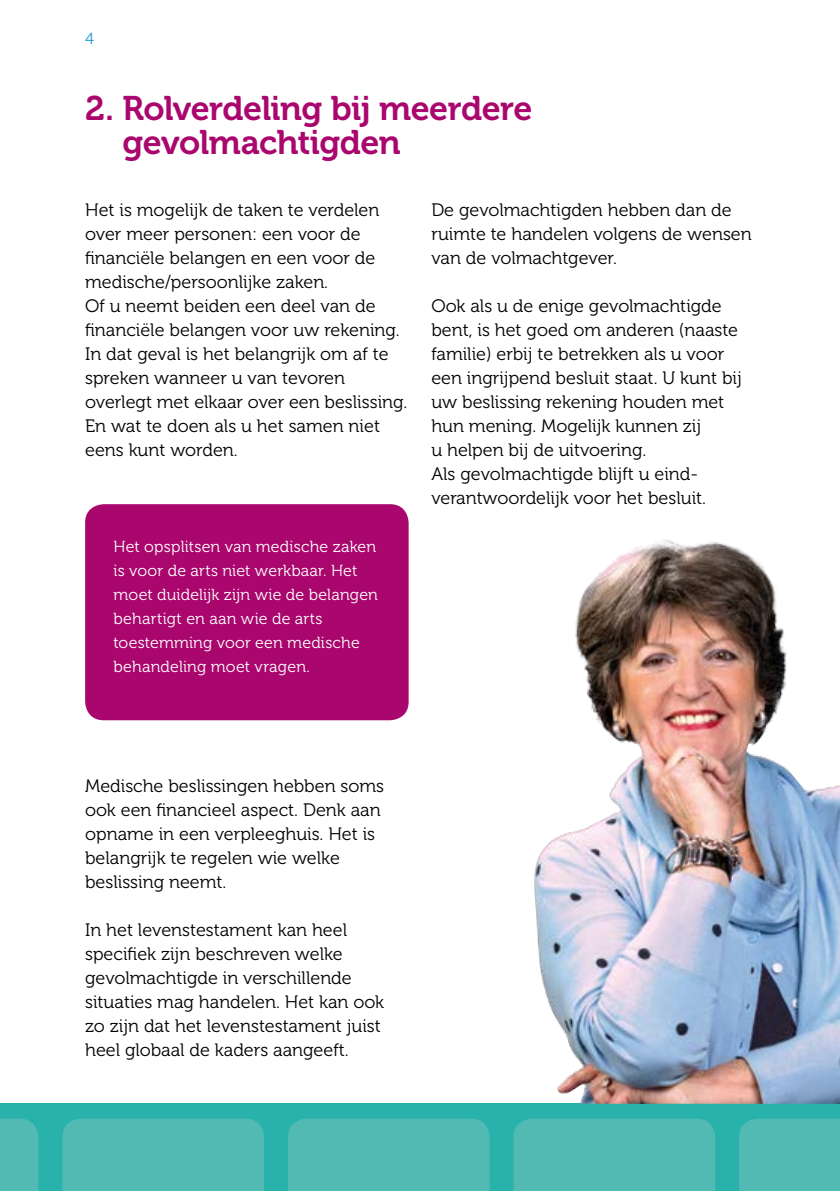
<style>
.page{position:relative;width:840px;height:1191px;background:#fff}
.page>*{position:absolute;margin:0;border:0;box-sizing:border-box;transform-origin:0 0}
.t1{font:34px/34px "Museo 700";letter-spacing:-.015em;color:#a9076d}
.t2{font:18px/24px "Museo 300";color:#000}
.t3{font:16px/24px "Museo 300";letter-spacing:.01em;color:#fff}
.t4{font:16px "Museo 300";color:#239bd3}
</style>
<div class="page">
<div style="left:0;top:1103px;width:839px;height:88px;background:#28b2ab"></div>
<div style="left:62px;top:1118px;width:202px;height:73px;background:#52bab3"></div>
<div style="left:739px;top:1118px;width:100px;height:73px;background:#52bab3"></div>
<div style="left:0;top:1118px;width:38px;height:73px;background:#52bab3"></div>
<div style="left:513px;top:1118px;width:201px;height:73px;background:#52bab3"></div>
<div style="left:288px;top:1118px;width:201px;height:73px;background:#52bab3"></div>
<img style="left:534px;top:539px;width:305px;height:564px">
<div style="left:85px;top:504px;width:323px;height:216px;background:#a9076d;border-radius:19px"></div>
<p class="t4" style="left:85px;top:30px;width:10px">4</p>
<h1 class="t1" style="left:122px;top:92px;width:411px;text-indent:-37px">2. Rolverdeling bij meerdere gevolmachtigden</h1>
<p class="t2" style="left:85px;top:198px;width:323px">Het is mogelijk de taken te verdelen over meer personen: een voor de financiële belangen en een voor de medische/persoonlijke zaken.<br>Of u neemt beiden een deel van de financiële belangen voor uw rekening.<br>In dat geval is het belangrijk om af te spreken wanneer u van tevoren overlegt met elkaar over een beslissing.<br>En wat te doen als u het samen niet eens kunt worden.</p>
<p class="t3" style="left:113px;top:535px;width:266px">Het opsplitsen van medische zaken is voor de arts niet werkbaar. Het moet duidelijk zijn wie de belangen behartigt en aan wie de arts toestemming voor een medische behandeling moet vragen.</p>
<p class="t2" style="left:431px;top:198px;width:322px">De gevolmachtigden hebben dan de ruimte te handelen volgens de wensen van de volmachtgever.</p>
<p class="t2" style="left:431px;top:294px;width:312px">Ook als u de enige gevolmachtigde bent, is het goed om anderen (naaste familie) erbij te betrekken als u voor een ingrijpend besluit staat. U kunt bij uw beslissing rekening houden met hun mening. Mogelijk kunnen zij<br>u helpen bij de uitvoering.<br>Als gevolmachtigde blijft u eind&shy;verantwoordelijk voor het besluit.</p>
<p class="t2" style="left:85px;top:774px;width:300px">Medische beslissingen hebben soms ook een financieel aspect. Denk aan opname in een verpleeghuis. Het is belangrijk te regelen wie welke beslissing neemt.</p>
<p class="t2" style="left:85px;top:918px;width:300px">In het levenstestament kan heel specifiek zijn beschreven welke gevolmachtigde in verschillende situaties mag handelen. Het kan ook zo zijn dat het levenstestament juist heel globaal de kaders aangeeft.</p>
</div>
